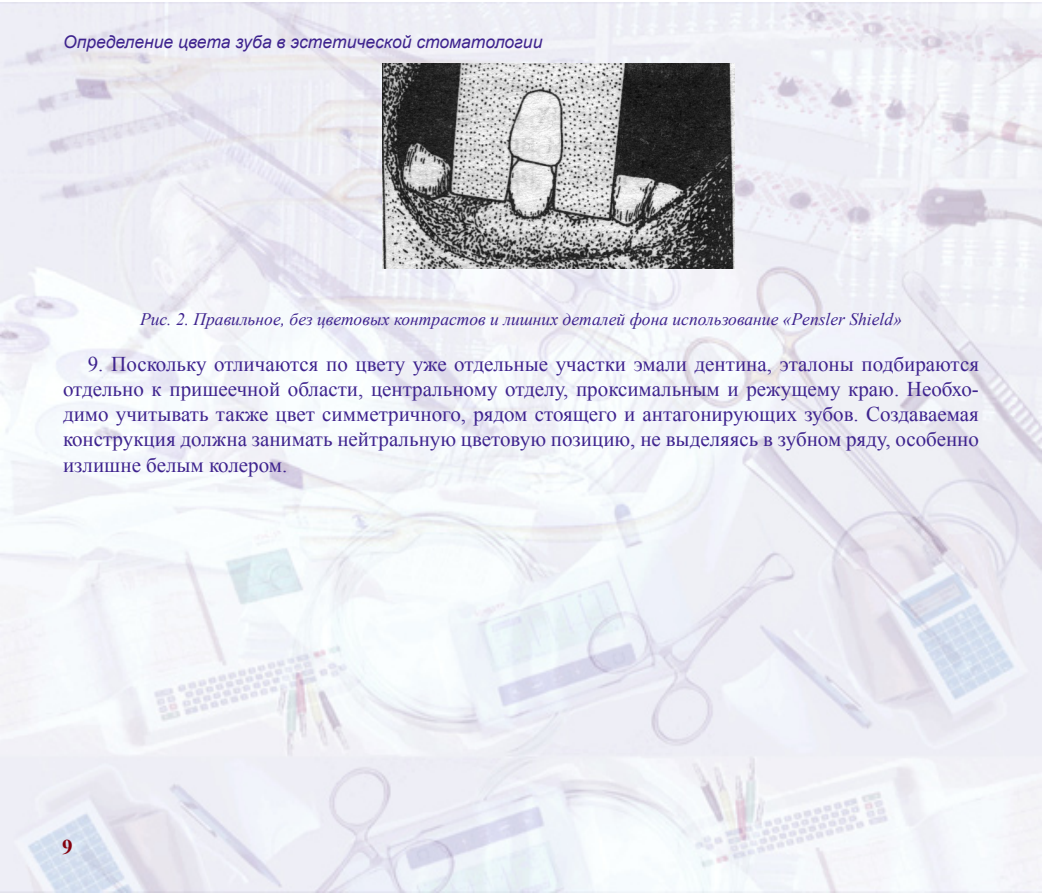
<style>
.page{position:relative;width:1042px;height:893px;background:#fff}
.page>*{position:absolute;margin:0;border:0;box-sizing:border-box;transform-origin:0 0}
.t1{font:21px/25.2px "Times New Roman";color:#3e238e;text-align:justify}
.t2{font:700 21px "Times New Roman";color:#85000c}
.picture{font:italic 17.5px "Times New Roman";color:#3e238e}
.t3{font:italic 17.5px "Arial";color:#3e238e}
</style>
<div class="page">
<img style="left:0;top:2px;width:1041px;height:891px">
<img style="left:382px;top:63px;width:352px;height:205px">
<p class="t3" style="left:63px;top:31px;width:481px">Определение цвета зуба в эстетической стоматологии</p>
<p class="picture" style="left:140px;top:307px;width:763px">Рис. 2. Правильное, без цветовых контрастов и лишних деталей фона использование «Pensler Shield»</p>
<p class="t1" style="left:63px;top:351px;width:917px;text-indent:25px">9. Поскольку отличаются по цвету уже отдельные участки эмали дентина, эталоны подбираются отдельно к пришеечной области, центральному отделу, проксимальным и режущему краю. Необхо&shy;димо учитывать также цвет симметричного, рядом стоящего и антагонирующих зубов. Создаваемая конструкция должна занимать нейтральную цветовую позицию, не выделяясь в зубном ряду, особенно излишне белым колером.</p>
<p class="t2" style="left:62px;top:832px;width:12px">9</p>
</div>
